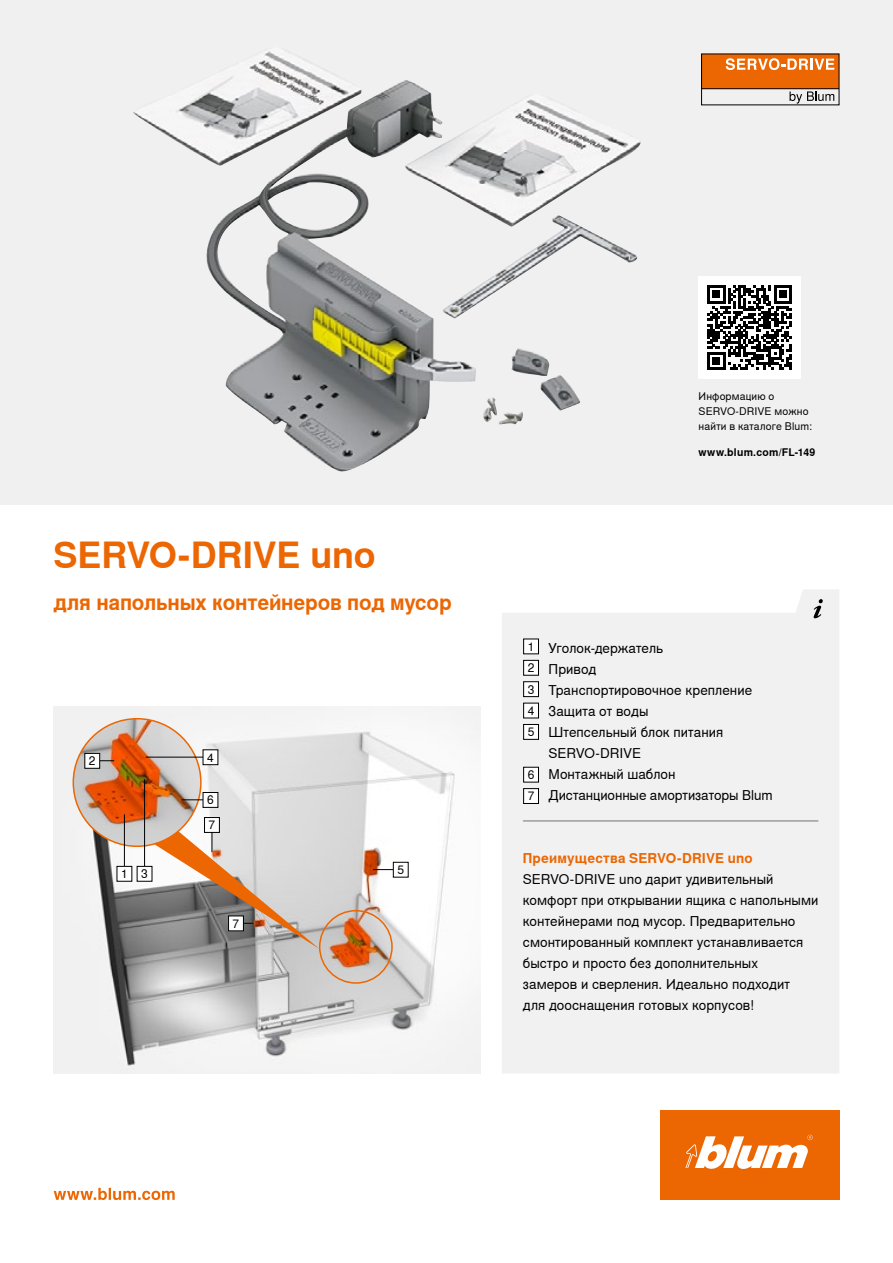
<style>
.page{position:relative;width:893px;height:1263px;background:#fff}
.page>*{position:absolute;margin:0;border:0;box-sizing:border-box;transform-origin:0 0}
._24_Head_Orange_Bold{font:700 36px "Nimbus Sans Global";letter-spacing:-.005em;color:#ec6602}
._14_Subhead_Orange_Bold{font:700 21px "Nimbus Sans Global";letter-spacing:-.01em;color:#ec6602}
._09_Copy_Black_Regular{font:13.5px/21px "Nimbus Sans Global";letter-spacing:.005em;color:#000}
._09_Copy_Orange_Bold{font:700 13.5px "Nimbus Sans Global";letter-spacing:.015em;color:#ec6602}
._07_Table_Copy_Black_Regular_Center{font:12px "Nimbus Sans Global";color:#000}
._07_Table_Copy_Black_Regular_Left{font:10.5px/15px "Nimbus Sans Global";letter-spacing:.015em;color:#000}
._07_Legende_Schwarz{font:700 10.5px "Nimbus Sans Global";letter-spacing:.02em;color:#000}
</style>
<div class="page">
<div style="left:0;top:0;width:893px;height:505px;background:#f0f0f0"></div>
<div style="left:660px;top:1110px;width:179px;height:90px;background:#ec6602"></div>
<svg style="left:685px;top:1135px;width:128px;height:34px"></svg>
<img style="left:54px;top:706px;width:427px;height:367px">
<div style="left:702px;top:54px;width:137px;height:35px;background:#ec6602"></div>
<hr style="left:702px;top:88px;width:137px;height:1px;background:#000">
<svg style="left:790px;top:91px;width:44px;height:13px"></svg>
<svg style="left:726px;top:58px;width:108px;height:12px"></svg>
<div style="left:502px;top:590px;width:337px;height:483px;background:#f1f1f1"></div>
<svg style="left:814px;top:599px;width:9px;height:19px"></svg>
<img style="left:73px;top:719px;width:128px;height:127px;border-radius:64px">
<img style="left:133px;top:51px;width:508px;height:421px">
<div style="left:699px;top:277px;width:102px;height:102px;background:#fff"></div>
<svg style="left:707px;top:285px;width:85px;height:85px"></svg>
<div style="left:319px;top:910px;width:74px;height:74px;border:2px solid #ec6602;border-radius:50%"></div>
<hr style="left:124px;top:814px;width:1px;height:58px;background:#000">
<div style="left:117px;top:866px;width:15px;height:15px;background:#fff"></div>
<div style="left:117px;top:866px;width:15px;height:16px;border:1px solid #000"></div>
<hr style="left:144px;top:779px;width:1px;height:93px;background:#000">
<div style="left:137px;top:866px;width:15px;height:15px;background:#fff"></div>
<div style="left:137px;top:866px;width:15px;height:16px;border:1px solid #000"></div>
<svg style="left:373px;top:869px;width:20px;height:1px"></svg>
<div style="left:393px;top:862px;width:15px;height:15px;background:#fff"></div>
<div style="left:393px;top:862px;width:16px;height:15px;border:1px solid #000"></div>
<svg style="left:100px;top:760px;width:14px;height:1px"></svg>
<div style="left:85px;top:753px;width:15px;height:15px;background:#fff"></div>
<div style="left:84px;top:753px;width:16px;height:16px;border:1px solid #000"></div>
<hr style="left:146px;top:757px;width:59px;height:1px;background:#000">
<div style="left:203px;top:750px;width:15px;height:15px;background:#fff"></div>
<div style="left:203px;top:749px;width:15px;height:16px;border:1px solid #000"></div>
<svg style="left:182px;top:799px;width:21px;height:1px"></svg>
<div style="left:203px;top:792px;width:15px;height:15px;background:#fff"></div>
<div style="left:203px;top:792px;width:15px;height:16px;border:1px solid #000"></div>
<svg style="left:147px;top:829px;width:173px;height:120px;background:#beaea2"></svg>
<div style="left:205px;top:817px;width:14px;height:15px;background:#fff"></div>
<div style="left:204px;top:817px;width:16px;height:16px;border:1px solid #000"></div>
<div style="left:524px;top:639px;width:14px;height:15px;background:#fff"></div>
<div style="left:523px;top:639px;width:16px;height:15px;border:1px solid #000"></div>
<div style="left:524px;top:660px;width:14px;height:15px;background:#fff"></div>
<div style="left:523px;top:660px;width:16px;height:16px;border:1px solid #000"></div>
<div style="left:524px;top:682px;width:14px;height:15px;background:#fff"></div>
<div style="left:523px;top:681px;width:16px;height:16px;border:1px solid #000"></div>
<div style="left:524px;top:703px;width:14px;height:15px;background:#fff"></div>
<div style="left:523px;top:703px;width:16px;height:15px;border:1px solid #000"></div>
<div style="left:524px;top:724px;width:14px;height:15px;background:#fff"></div>
<div style="left:523px;top:724px;width:16px;height:16px;border:1px solid #000"></div>
<div style="left:524px;top:767px;width:14px;height:15px;background:#fff"></div>
<div style="left:523px;top:767px;width:16px;height:15px;border:1px solid #000"></div>
<div style="left:524px;top:789px;width:14px;height:14px;background:#fff"></div>
<div style="left:523px;top:788px;width:16px;height:16px;border:1px solid #000"></div>
<svg style="left:54px;top:1188px;width:121px;height:12px"></svg>
<hr style="left:523px;top:820px;width:295px;height:1px;background:#747473">
<p class="_24_Head_Orange_Bold" style="left:54px;top:535px;width:324px">SERVO-DRIVE uno</p>
<p class="_14_Subhead_Orange_Bold" style="left:54px;top:591px;width:400px">для напольных контейнеров под мусор</p>
<p class="_07_Table_Copy_Black_Regular_Center" style="left:89px;top:754px;width:8px">2</p>
<p class="_07_Table_Copy_Black_Regular_Center" style="left:207px;top:750px;width:8px">4</p>
<p class="_07_Table_Copy_Black_Regular_Center" style="left:207px;top:793px;width:8px">6</p>
<p class="_07_Table_Copy_Black_Regular_Center" style="left:209px;top:818px;width:8px">7</p>
<p class="_07_Table_Copy_Black_Regular_Center" style="left:121px;top:867px;width:8px">1</p>
<p class="_07_Table_Copy_Black_Regular_Center" style="left:141px;top:867px;width:8px">3</p>
<p class="_07_Table_Copy_Black_Regular_Center" style="left:397px;top:863px;width:8px">5</p>
<p class="_07_Table_Copy_Black_Regular_Center" style="left:233px;top:916px;width:8px">7</p>
<p class="_07_Table_Copy_Black_Regular_Left" style="left:699px;top:389px;width:115px">Информацию о<br>SERVO-DRIVE можно найти в каталоге Blum:</p>
<p class="_07_Legende_Schwarz" style="left:699px;top:446px;width:118px">www.blum.com/FL-149</p>
<p class="_07_Table_Copy_Black_Regular_Center" style="left:528px;top:640px;width:8px">1</p>
<p class="_07_Table_Copy_Black_Regular_Center" style="left:528px;top:661px;width:8px">2</p>
<p class="_07_Table_Copy_Black_Regular_Center" style="left:528px;top:682px;width:8px">3</p>
<p class="_07_Table_Copy_Black_Regular_Center" style="left:528px;top:704px;width:8px">4</p>
<p class="_07_Table_Copy_Black_Regular_Center" style="left:528px;top:725px;width:8px">5</p>
<p class="_07_Table_Copy_Black_Regular_Center" style="left:528px;top:768px;width:8px">6</p>
<p class="_07_Table_Copy_Black_Regular_Center" style="left:528px;top:789px;width:8px">7</p>
<p class="_09_Copy_Black_Regular" style="left:549px;top:637px;width:116px">Уголок-держатель</p>
<p class="_09_Copy_Black_Regular" style="left:549px;top:658px;width:49px">Привод</p>
<p class="_09_Copy_Black_Regular" style="left:549px;top:679px;width:205px">Транспортировочное крепление</p>
<p class="_09_Copy_Black_Regular" style="left:549px;top:700px;width:101px">Защита от воды</p>
<p class="_09_Copy_Black_Regular" style="left:549px;top:721px;width:176px">Штепсельный блок питания<br>SERVO-DRIVE</p>
<p class="_09_Copy_Black_Regular" style="left:549px;top:764px;width:128px">Монтажный шаблон</p>
<p class="_09_Copy_Black_Regular" style="left:549px;top:785px;width:226px">Дистанционные амортизаторы Blum</p>
<p class="_09_Copy_Orange_Bold" style="left:523px;top:850px;width:231px">Преимущества SERVO-DRIVE uno</p>
<p class="_09_Copy_Black_Regular" style="left:523px;top:869px;width:297px">SERVO-DRIVE uno дарит удивительный комфорт при открывании ящика с напольными контейнерами под мусор. Предварительно смонтированный комплект устанавливается быстро и просто без дополнительных<br>замеров и сверления. Идеально подходит<br>для дооснащения готовых корпусов!</p>
</div>
